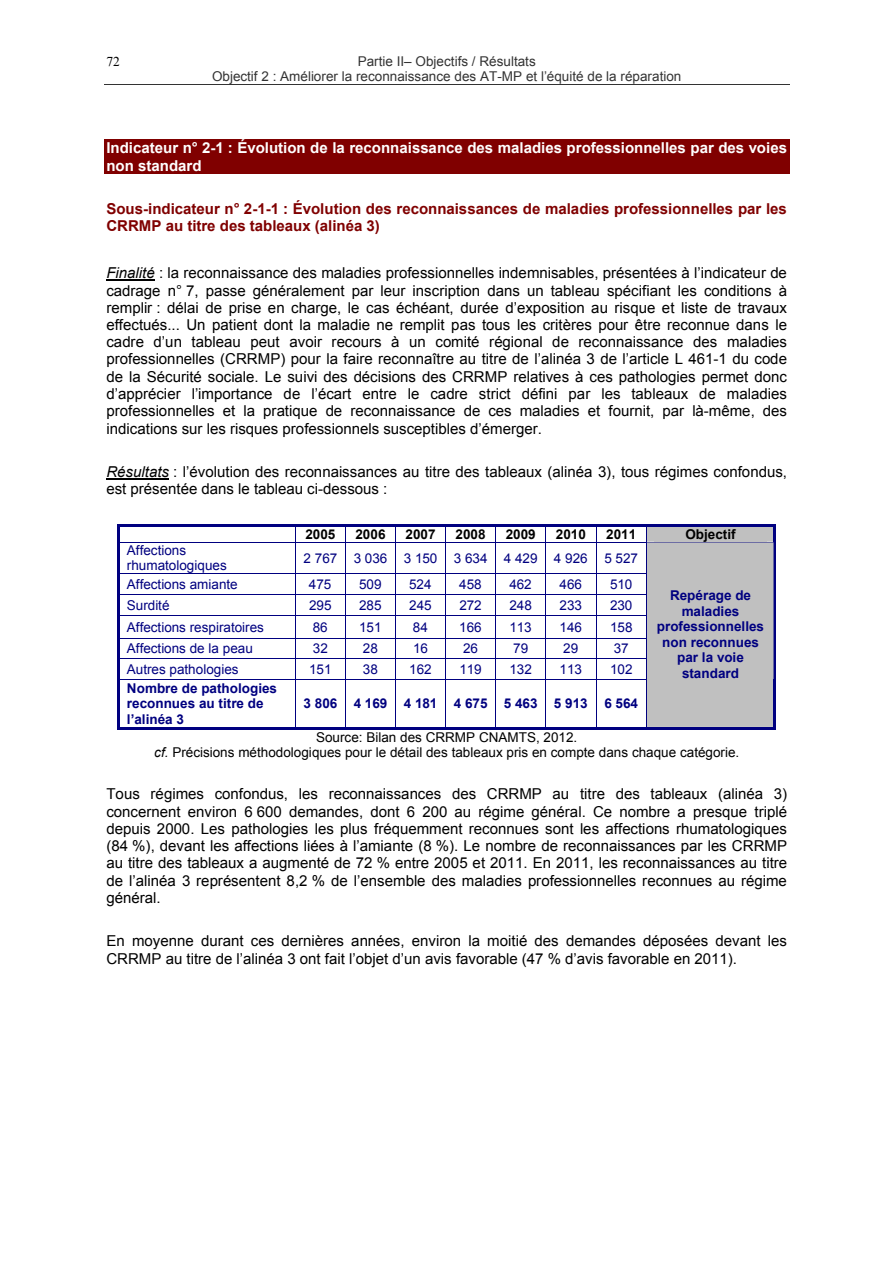
<style>
.page{position:relative;width:893px;height:1263px;background:#fff}
.page>*{position:absolute;margin:0;border:0;box-sizing:border-box;transform-origin:0 0}
.t1{font:15px/17.2px "Arial";color:#000;text-align:justify}
.t2{font:700 15px/17.2px "Arial";color:#800000}
.t3{font:700 15px/17.2px "Arial";color:#fff}
.t4{font:13.5px/15.5px "Arial";color:#000080}
.t5{font:700 13.5px/15.5px "Arial";color:#000080}
.t6{font:13.5px/15.6px "Arial";color:#000;text-align:center}
.t7{font:13.5px/15.5px "Arial";color:#333;text-align:center}
.t8{font:700 13.5px "Arial";color:#000}
.t9{font:13.5px "Times New Roman";color:#000}
.s1{font-style:italic}
</style>
<div class="page">
<hr style="left:104px;top:84px;width:685px;height:1px;background:#333">
<div style="left:104px;top:140px;width:685px;height:17px;background:#800000"></div>
<div style="left:104px;top:157px;width:685px;height:17px;background:#800000"></div>
<hr style="left:106px;top:280px;width:49px;height:1px;background:#000">
<hr style="left:106px;top:479px;width:63px;height:1px;background:#000">
<hr style="left:118px;top:524px;width:657px;height:2px;background:#000080">
<svg style="left:118px;top:526px;width:2px;height:16px"></svg>
<svg style="left:295px;top:526px;width:1px;height:16px"></svg>
<svg style="left:345px;top:526px;width:1px;height:16px"></svg>
<svg style="left:395px;top:526px;width:1px;height:16px"></svg>
<svg style="left:445px;top:526px;width:1px;height:16px"></svg>
<svg style="left:495px;top:526px;width:1px;height:16px"></svg>
<svg style="left:545px;top:526px;width:1px;height:16px"></svg>
<hr style="left:118px;top:542px;width:657px;height:1px;background:#000080">
<hr style="left:118px;top:542px;width:2px;height:31px;background:#000080">
<hr style="left:295px;top:542px;width:1px;height:31px;background:#000080">
<hr style="left:345px;top:542px;width:1px;height:31px;background:#000080">
<hr style="left:395px;top:542px;width:1px;height:31px;background:#000080">
<hr style="left:445px;top:542px;width:1px;height:31px;background:#000080">
<hr style="left:495px;top:542px;width:1px;height:31px;background:#000080">
<hr style="left:545px;top:542px;width:1px;height:31px;background:#000080">
<hr style="left:595px;top:542px;width:1px;height:31px;background:#000080">
<hr style="left:118px;top:573px;width:528px;height:1px;background:#000080">
<hr style="left:118px;top:574px;width:2px;height:20px;background:#000080">
<hr style="left:118px;top:594px;width:528px;height:1px;background:#000080">
<hr style="left:118px;top:595px;width:2px;height:21px;background:#000080">
<hr style="left:118px;top:616px;width:528px;height:1px;background:#000080">
<hr style="left:118px;top:616px;width:2px;height:22px;background:#000080">
<hr style="left:118px;top:638px;width:528px;height:1px;background:#000080">
<hr style="left:118px;top:638px;width:2px;height:21px;background:#000080">
<hr style="left:118px;top:659px;width:528px;height:1px;background:#000080">
<hr style="left:118px;top:659px;width:2px;height:21px;background:#000080">
<svg style="left:295px;top:574px;width:1px;height:106px"></svg>
<svg style="left:345px;top:574px;width:1px;height:106px"></svg>
<svg style="left:395px;top:574px;width:1px;height:106px"></svg>
<svg style="left:445px;top:574px;width:1px;height:106px"></svg>
<svg style="left:495px;top:574px;width:1px;height:106px"></svg>
<svg style="left:545px;top:574px;width:1px;height:106px"></svg>
<hr style="left:118px;top:680px;width:528px;height:1px;background:#000080">
<hr style="left:118px;top:680px;width:2px;height:49px;background:#000080">
<hr style="left:118px;top:727px;width:177px;height:2px;background:#000080">
<hr style="left:295px;top:680px;width:1px;height:47px;background:#000080">
<hr style="left:295px;top:727px;width:50px;height:2px;background:#000080">
<hr style="left:345px;top:680px;width:1px;height:47px;background:#000080">
<hr style="left:345px;top:727px;width:50px;height:2px;background:#000080">
<hr style="left:395px;top:680px;width:1px;height:47px;background:#000080">
<hr style="left:395px;top:727px;width:50px;height:2px;background:#000080">
<hr style="left:445px;top:680px;width:1px;height:47px;background:#000080">
<hr style="left:445px;top:727px;width:50px;height:2px;background:#000080">
<hr style="left:495px;top:680px;width:1px;height:47px;background:#000080">
<hr style="left:495px;top:727px;width:50px;height:2px;background:#000080">
<hr style="left:545px;top:680px;width:1px;height:47px;background:#000080">
<hr style="left:545px;top:727px;width:50px;height:2px;background:#000080">
<hr style="left:595px;top:680px;width:1px;height:47px;background:#000080">
<hr style="left:595px;top:727px;width:51px;height:2px;background:#000080">
<div style="left:646px;top:526px;width:129px;height:203px;background:#c0c0c0"></div>
<p class="t9" style="left:106px;top:53px;width:15px">72</p>
<p class="t7" style="left:212px;top:53px;width:471px">Partie II– Objectifs / Résultats<br>Objectif 2 : Améliorer la reconnaissance des AT-MP et l’équité de la réparation</p>
<p class="t3" style="left:106px;top:140px;width:682px">Indicateur n° 2-1 : Évolution de la reconnaissance des maladies professionnelles par des voies non standard</p>
<p class="t2" style="left:106px;top:200px;width:682px">Sous-indicateur n° 2-1-1 : Évolution des reconnaissances de maladies professionnelles par les<br>CRRMP au titre des tableaux (alinéa 3)</p>
<p class="t1" style="left:106px;top:264px;width:682px"><span class="s1">Finalité</span> : la reconnaissance des maladies professionnelles indemnisables, présentées à l’indicateur de cadrage n° 7, passe généralement par leur inscription dans un tableau spécifiant les conditions à remplir : délai de prise en charge, le cas échéant, durée d’exposition au risque et liste de travaux effectués... Un patient dont la maladie ne remplit pas tous les critères pour être reconnue dans le cadre d’un tableau peut avoir recours à un comité régional de reconnaissance des maladies professionnelles (CRRMP) pour la faire reconnaître au titre de l’alinéa 3 de l’article L 461-1 du code de la Sécurité sociale. Le suivi des décisions des CRRMP relatives à ces pathologies permet donc d’apprécier l’importance de l’écart entre le cadre strict défini par les tableaux de maladies professionnelles et la pratique de reconnaissance de ces maladies et fournit, par là-même, des indications sur les risques professionnels susceptibles d’émerger.</p>
<p class="t1" style="left:106px;top:463px;width:682px"><span class="s1">Résultats</span> : l’évolution des reconnaissances au titre des tableaux (alinéa 3), tous régimes confondus, est présentée dans le tableau ci-dessous :</p>
<p class="t8" style="left:305px;top:526px;width:32px">2005</p>
<p class="t8" style="left:355px;top:526px;width:32px">2006</p>
<p class="t8" style="left:405px;top:526px;width:32px">2007</p>
<p class="t8" style="left:455px;top:526px;width:32px">2008</p>
<p class="t8" style="left:505px;top:526px;width:32px">2009</p>
<p class="t8" style="left:556px;top:526px;width:32px">2010</p>
<p class="t8" style="left:606px;top:526px;width:32px">2011</p>
<p class="t8" style="left:685px;top:526px;width:52px">Objectif</p>
<p class="t4" style="left:127px;top:543px;width:101px">Affections rhumatologiques</p>
<p class="t4" style="left:303px;top:550px;width:336px">2 767 3 036 3 150 3 634 4 429 4 926 5 527</p>
<p class="t4" style="left:127px;top:577px;width:112px">Affections amiante</p>
<p class="t4" style="left:309px;top:577px;width:24px">475</p>
<p class="t4" style="left:359px;top:577px;width:24px">509</p>
<p class="t4" style="left:409px;top:577px;width:24px">524</p>
<p class="t4" style="left:459px;top:577px;width:24px">458</p>
<p class="t4" style="left:509px;top:577px;width:24px">462</p>
<p class="t4" style="left:559px;top:577px;width:24px">466</p>
<p class="t4" style="left:610px;top:577px;width:24px">510</p>
<p class="t4" style="left:127px;top:598px;width:44px">Surdité</p>
<p class="t4" style="left:309px;top:598px;width:24px">295</p>
<p class="t4" style="left:359px;top:598px;width:24px">285</p>
<p class="t4" style="left:409px;top:598px;width:24px">245</p>
<p class="t4" style="left:459px;top:598px;width:24px">272</p>
<p class="t4" style="left:509px;top:598px;width:24px">248</p>
<p class="t4" style="left:559px;top:598px;width:24px">233</p>
<p class="t4" style="left:610px;top:598px;width:24px">230</p>
<p class="t4" style="left:127px;top:619px;width:138px">Affections respiratoires</p>
<p class="t4" style="left:313px;top:619px;width:16px">86</p>
<p class="t4" style="left:359px;top:619px;width:24px">151</p>
<p class="t4" style="left:413px;top:619px;width:16px">84</p>
<p class="t4" style="left:459px;top:619px;width:24px">166</p>
<p class="t4" style="left:509px;top:619px;width:24px">113</p>
<p class="t4" style="left:559px;top:619px;width:24px">146</p>
<p class="t4" style="left:610px;top:619px;width:24px">158</p>
<p class="t4" style="left:127px;top:641px;width:127px">Affections de la peau</p>
<p class="t4" style="left:313px;top:641px;width:16px">32</p>
<p class="t4" style="left:363px;top:641px;width:16px">28</p>
<p class="t4" style="left:413px;top:641px;width:16px">16</p>
<p class="t4" style="left:463px;top:641px;width:16px">26</p>
<p class="t4" style="left:513px;top:641px;width:16px">79</p>
<p class="t4" style="left:563px;top:641px;width:16px">29</p>
<p class="t4" style="left:613px;top:641px;width:16px">37</p>
<p class="t4" style="left:127px;top:662px;width:113px">Autres pathologies</p>
<p class="t4" style="left:309px;top:662px;width:24px">151</p>
<p class="t4" style="left:363px;top:662px;width:16px">38</p>
<p class="t4" style="left:409px;top:662px;width:24px">162</p>
<p class="t4" style="left:459px;top:662px;width:24px">119</p>
<p class="t4" style="left:509px;top:662px;width:24px">132</p>
<p class="t4" style="left:559px;top:662px;width:24px">113</p>
<p class="t4" style="left:610px;top:662px;width:24px">102</p>
<p class="t5" style="left:127px;top:680px;width:152px">Nombre de pathologies reconnues au titre de l’alinéa 3</p>
<p class="t5" style="left:657px;top:588px;width:109px;text-align:center">Repérage de maladies professionnelles non reconnues par la voie standard</p>
<p class="t5" style="left:303px;top:696px;width:336px">3 806 4 169 4 181 4 675 5 463 5 913 6 564</p>
<p class="t6" style="left:154px;top:729px;width:586px">Source: Bilan des CRRMP CNAMTS, 2012.<br><span class="s1">cf.</span> Précisions méthodologiques pour le détail des tableaux pris en compte dans chaque catégorie.</p>
<p class="t1" style="left:106px;top:785px;width:682px">Tous régimes confondus, les reconnaissances des CRRMP au titre des tableaux (alinéa 3) concernent environ 6 600 demandes, dont 6 200 au régime général. Ce nombre a presque triplé depuis 2000. Les pathologies les plus fréquemment reconnues sont les affections rhumatologiques (84 %), devant les affections liées à l’amiante (8 %). Le nombre de reconnaissances par les CRRMP au titre des tableaux a augmenté de 72 % entre 2005 et 2011. En 2011, les reconnaissances au titre de l’alinéa 3 représentent 8,2 % de l’ensemble des maladies professionnelles reconnues au régime général.</p>
<p class="t1" style="left:106px;top:932px;width:682px">En moyenne durant ces dernières années, environ la moitié des demandes déposées devant les<br>CRRMP au titre de l’alinéa 3 ont fait l’objet d’un avis favorable (47 % d’avis favorable en 2011).</p>
</div>
